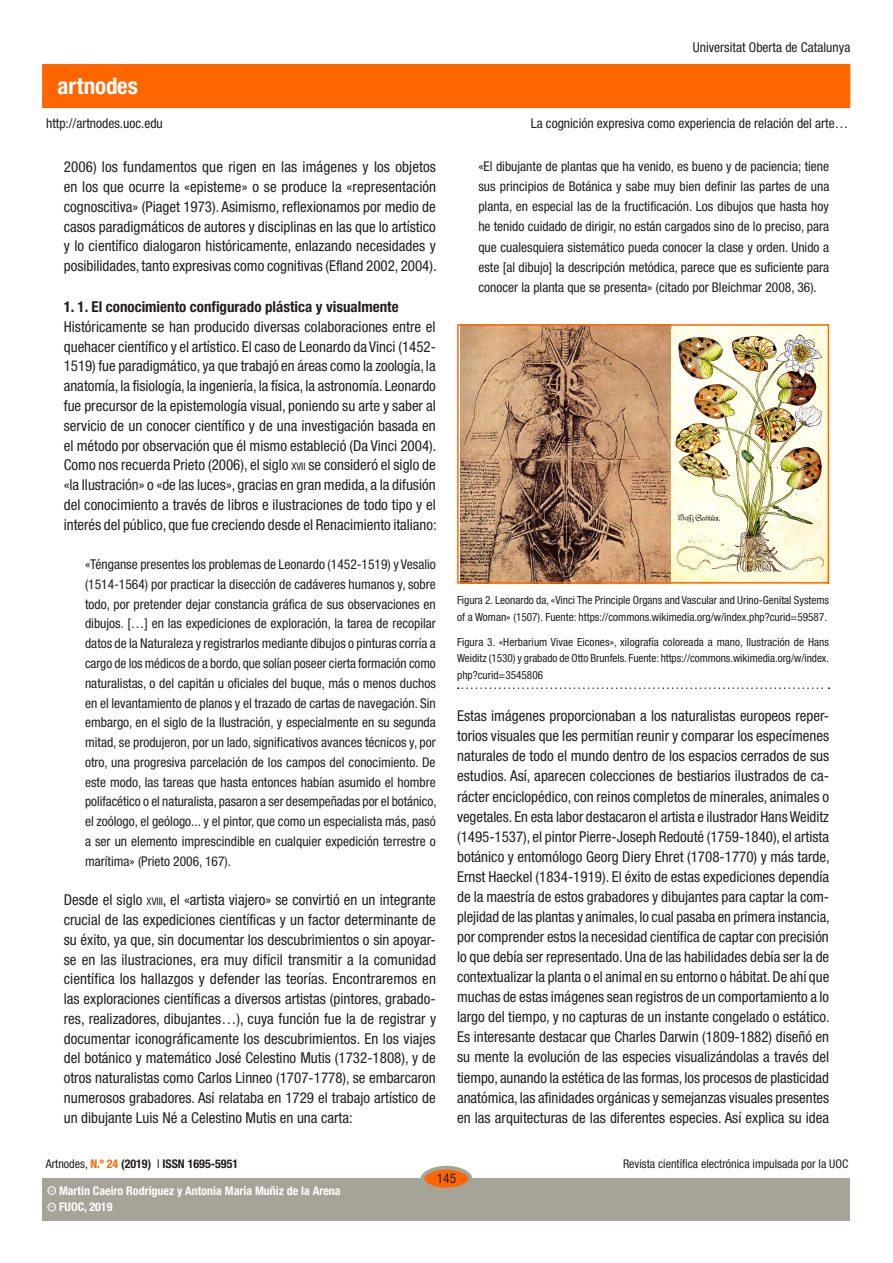
<style>
.page{position:relative;width:893px;height:1263px;background:#fff}
.page>*{position:absolute;margin:0;border:0;box-sizing:border-box;transform-origin:0 0}
.t1{font:700 condensed 22.95px "Helvetica Neue LT Std";color:#fff}
.text_general_primerp{font:condensed 15px/19.8px "Helvetica Neue LT Std";color:#231f20;text-align:justify}
.Segon_subtitol{font:700 condensed 15px "Helvetica Neue LT Std";color:#231f20}
.TEXTCITAT{font:condensed 13.5px/19.8px "Helvetica Neue LT Std";color:#231f20}
.t2{font:700 condensed 12px "Helvetica Neue LT Std";color:#fff}
.t3{font:condensed 12px "Helvetica Neue LT Std";color:#231f20}
.t4{font:700 condensed 12px "Helvetica Neue LT Std";color:#231f20}
.PEUSDEFOTO{font:condensed 11.25px/16.5px "Helvetica Neue LT Std";color:#231f20}
.t5{font:600 3.9px "Adobe Caslon Pro";color:#fff}
.s1{font-size:10.5px}
.s2{font-weight:400}
.s3{color:#f60}
</style>
<div class="page">
<div style="left:43px;top:65px;width:807px;height:42px;background:#f60"></div>
<div style="left:43px;top:1178px;width:807px;height:42px;background:#a6a397"></div>
<div style="left:422px;top:1168px;width:48px;height:21px;background:#f60;border-radius:50%"></div>
<div style="left:421px;top:1166px;width:51px;height:25px;border:4px solid #a6a397;border-radius:50%"></div>
<div style="left:48px;top:1203px;width:8px;height:8px;border:1px solid #fff;border-radius:50%"></div>
<div style="left:48px;top:1186px;width:8px;height:8px;border:1px solid #fff;border-radius:50%"></div>
<svg style="left:458px;top:687px;width:371px;height:2px"></svg>
<img style="left:460px;top:327px;width:366px;height:254px">
<div style="left:457px;top:324px;width:372px;height:260px;border:2px solid #f60"></div>
<h1 class="t1" style="left:58px;top:72px;width:82px">artnodes</h1>
<p class="TEXTCITAT" style="left:46px;top:113px;width:118px">http://artnodes.uoc.edu</p>
<p class="text_general_primerp" style="left:64px;top:157px;width:374px">2006) los fundamentos que rigen en las imágenes y los objetos en los que ocurre la «episteme» o se produce la «representación cognoscitiva» (Piaget 1973). Asimismo, reflexionamos por medio de casos paradigmáticos de autores y disciplinas en las que lo artístico y lo científico dialogaron históricamente, enlazando necesidades y posibilidades, tanto expresivas como cognitivas (Efland 2002, 2004).</p>
<p class="Segon_subtitol" style="left:64px;top:298px;width:336px">1. 1. El conocimiento configurado plástica y visualmente</p>
<p class="text_general_primerp" style="left:64px;top:317px;width:374px">Históricamente se han producido diversas colaboraciones entre el quehacer científico y el artístico. El caso de Leonardo da Vinci (1452- 1519) fue paradigmático, ya que trabajó en áreas como la zoología, la anatomía, la fisiología, la ingeniería, la física, la astronomía. Leonardo fue precursor de la epistemología visual, poniendo su arte y saber al servicio de un conocer científico y de una investigación basada en el método por observación que él mismo estableció (Da Vinci 2004).<br>Como nos recuerda Prieto (2006), el siglo <span class="s1">XVII</span> se consideró el siglo de «la Ilustración» o «de las luces», gracias en gran medida, a la difusión del conocimiento a través de libros e ilustraciones de todo tipo y el interés del público, que fue creciendo desde el Renacimiento italiano:</p>
<p class="TEXTCITAT" style="left:85px;top:554px;width:353px">«Ténganse presentes los problemas de Leonardo (1452-1519) y Vesalio (1514-1564) por practicar la disección de cadáveres humanos y, sobre todo, por pretender dejar constancia gráfica de sus observaciones en dibujos. […] en las expediciones de exploración, la tarea de recopilar datos de la Naturaleza y registrarlos mediante dibujos o pinturas corría a cargo de los médicos de a bordo, que solían poseer cierta formación como naturalistas, o del capitán u oficiales del buque, más o menos duchos en el levantamiento de planos y el trazado de cartas de navegación. Sin embargo, en el siglo de la Ilustración, y especialmente en su segunda mitad, se produjeron, por un lado, significativos avances técnicos y, por otro, una progresiva parcelación de los campos del conocimiento. De este modo, las tareas que hasta entonces habían asumido el hombre polifacético o el naturalista, pasaron a ser desempeñadas por el botánico, el zoólogo, el geólogo... y el pintor, que como un especialista más, pasó a ser un elemento imprescindible en cualquier expedición terrestre o marítima» (Prieto 2006, 167).</p>
<p class="text_general_primerp" style="left:64px;top:890px;width:374px">Desde el siglo <span class="s1">XVIII</span>, el «artista viajero» se convirtió en un integrante crucial de las expediciones científicas y un factor determinante de su éxito, ya que, sin documentar los descubrimientos o sin apoyar&shy;se en las ilustraciones, era muy difícil transmitir a la comunidad científica los hallazgos y defender las teorías. Encontraremos en las exploraciones científicas a diversos artistas (pintores, grabado&shy;res, realizadores, dibujantes…), cuya función fue la de registrar y documentar iconográficamente los descubrimientos. En los viajes del botánico y matemático José Celestino Mutis (1732-1808), y de otros naturalistas como Carlos Linneo (1707-1778), se embarcaron numerosos grabadores. Así relataba en 1729 el trabajo artístico de un dibujante Luis Né a Celestino Mutis en una carta:</p>
<p class="TEXTCITAT" style="left:693px;top:37px;width:159px">Universitat Oberta de Catalunya</p>
<p class="TEXTCITAT" style="left:531px;top:113px;width:319px">La cognición expresiva como experiencia de relación del arte…</p>
<p class="TEXTCITAT" style="left:478px;top:156px;width:353px;text-align:justify">«El dibujante de plantas que ha venido, es bueno y de paciencia; tiene sus principios de Botánica y sabe muy bien definir las partes de una planta, en especial las de la fructificación. Los dibujos que hasta hoy he tenido cuidado de dirigir, no están cargados sino de lo preciso, para que cualesquiera sistemático pueda conocer la clase y orden. Unido a este [al dibujo] la descripción metódica, parece que es suficiente para conocer la planta que se presenta» (citado por Bleichmar 2008, 36).</p>
<p class="PEUSDEFOTO" style="left:457px;top:592px;width:374px">Figura 2. Leonardo da, «Vinci The Principle Organs and Vascular and Urino-Genital Systems of a Woman» (1507). Fuente: https://commons.wikimedia.org/w/index.php?curid=59587.</p>
<p class="PEUSDEFOTO" style="left:457px;top:634px;width:374px;text-align:justify">Figura 3. «Herbarium Vivae Eicones», xilografía coloreada a mano, Ilustración de Hans Weiditz (1530) y grabado de Otto Brunfels. Fuente: https://commons.wikimedia.org/w/index. php?curid=3545806</p>
<p class="text_general_primerp" style="left:457px;top:706px;width:374px">Estas imágenes proporcionaban a los naturalistas europeos reper&shy;torios visuales que les permitían reunir y comparar los especímenes naturales de todo el mundo dentro de los espacios cerrados de sus estudios. Así, aparecen colecciones de bestiarios ilustrados de ca&shy;rácter enciclopédico, con reinos completos de minerales, animales o vegetales. En esta labor destacaron el artista e ilustrador Hans Weiditz (1495-1537), el pintor Pierre-Joseph Redouté (1759-1840), el artista botánico y entomólogo Georg Diery Ehret (1708-1770) y más tarde, Ernst Haeckel (1834-1919). El éxito de estas expediciones dependía de la maestría de estos grabadores y dibujantes para captar la com&shy;plejidad de las plantas y animales, lo cual pasaba en primera instancia, por comprender estos la necesidad científica de captar con precisión lo que debía ser representado. Una de las habilidades debía ser la de contextualizar la planta o el animal en su entorno o hábitat. De ahí que muchas de estas imágenes sean registros de un comportamiento a lo largo del tiempo, y no capturas de un instante congelado o estático.<br>Es interesante destacar que Charles Darwin (1809-1882) diseñó en su mente la evolución de las especies visualizándolas a través del tiempo, aunando la estética de las formas, los procesos de plasticidad anatómica, las afinidades orgánicas y semejanzas visuales presentes en las arquitecturas de las diferentes especies. Así explica su idea</p>
<p class="t4" style="left:46px;top:1157px;width:194px"><span class="s2">Artnodes,</span> <span class="s3">N.º 24</span> (2019) <span class="s2">I</span> ISSN 1695-5951</p>
<p class="t5" style="left:49px;top:1205px;width:7px">CC</p>
<p class="t2" style="left:59px;top:1200px;width:55px">FUOC, 2019</p>
<p class="t2" style="left:59px;top:1183px;width:283px">Martin Caeiro Rodríguez y Antonia María Muñiz de la Arena</p>
<p class="t5" style="left:49px;top:1188px;width:7px">CC</p>
<p class="TEXTCITAT" style="left:437px;top:1169px;width:21px">145</p>
<p class="t3" style="left:623px;top:1157px;width:227px">Revista científica electrónica impulsada por la UOC</p>
</div>
